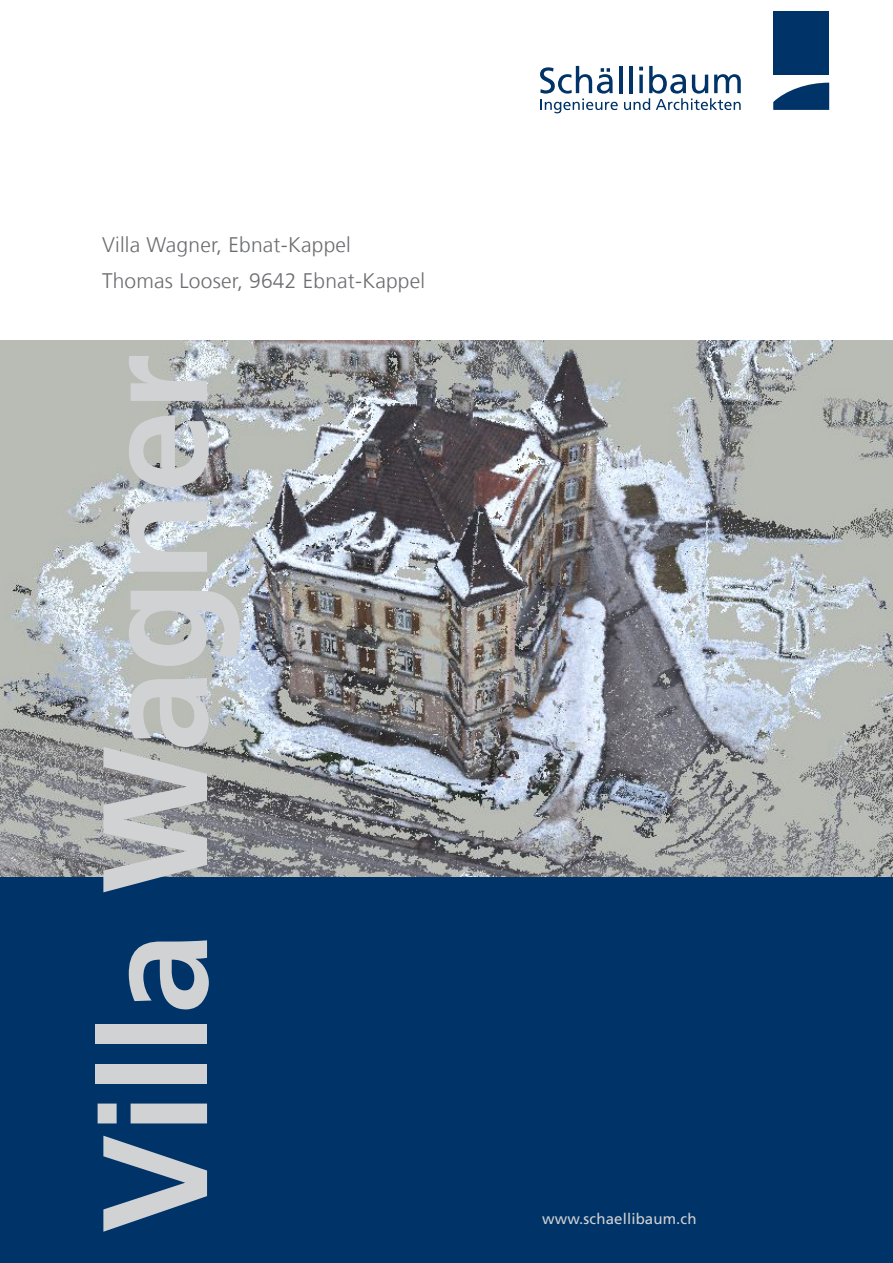
<style>
.page{position:relative;width:893px;height:1263px;background:#fff}
.page>*{position:absolute;margin:0;border:0;box-sizing:border-box;transform-origin:0 0}
.t1{font:700 148.5px "Frutiger LT Com";letter-spacing:-.01em;color:#d1d2d4}
.t2{font:300 21px/36px "Frutiger LT Com";letter-spacing:.01em;color:#6c6d70}
.t3{font:15px "Frutiger LT Com";letter-spacing:.01em;color:#d1d2d4}
</style>
<div class="page">
<div style="left:0;top:876px;width:893px;height:387px;background:#003367"></div>
<img style="left:0;top:340px;width:893px;height:536px">
<svg style="left:773px;top:83px;width:56px;height:27px"></svg>
<div style="left:773px;top:11px;width:56px;height:64px;background:#003367"></div>
<svg style="left:540px;top:66px;width:78px;height:47px"></svg>
<hr style="left:619px;top:66px;width:3px;height:27px;background:#003367">
<svg style="left:624px;top:66px;width:117px;height:44px"></svg>
<p class="t2" style="left:102px;top:227px;width:325px">Villa Wagner, Ebnat-Kappel<br>Thomas Looser, 9642 Ebnat-Kappel</p>
<h1 class="t1" style="left:68px;top:1233px;width:881px;rotate:-90deg">Villa Wagner</h1>
<p class="t3" style="left:542px;top:1210px;width:156px">www.schaellibaum.ch</p>
</div>
